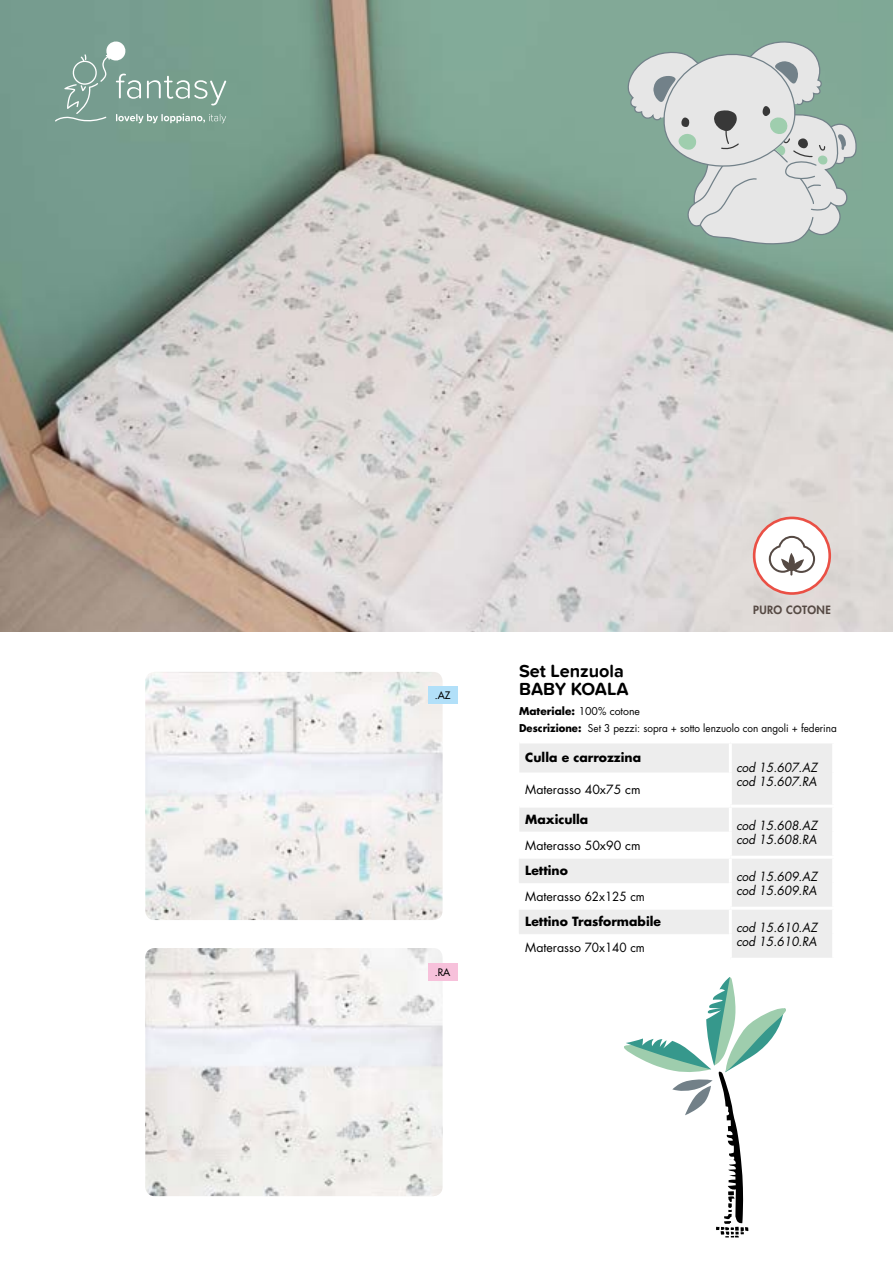
<style>
.page{position:relative;width:893px;height:1263px;background:#fff}
.page>*{position:absolute;margin:0;border:0;box-sizing:border-box;transform-origin:0 0}
.t1{font:700 18px/18px "Proxima Soft";color:#000}
.t2{font:italic 12.3px/14.4px "Futura Std";color:#000;scale:.95 1}
.t3{font:12.3px "Futura Std";color:#000}
.t4{font:700 12.3px "Futura Std";color:#000}
.t5{font:800 11.1px "Futura Std";letter-spacing:.03em;color:#564a44}
.t6{font:10.5px "Futura Std";color:#000;scale:.95 1}
.t7{font:700 10.5px "Futura Std";color:#000}
.t8{font:500 10.05px "Futura Std";color:#000}
.s1{font-weight:400}
.s2{font-weight:700}
</style>
<div class="page">
<svg style="left:519px;top:744px;width:313px;height:214px;fill:#ededed"></svg>
<hr style="left:519px;top:805px;width:211px;height:3px;background:#fff">
<hr style="left:730px;top:805px;width:105px;height:3px;background:#fff">
<svg style="left:519px;top:859px;width:1px;height:23px"></svg>
<svg style="left:519px;top:910px;width:1px;height:23px"></svg>
<hr style="left:519px;top:882px;width:210px;height:1px;background:#ededed">
<hr style="left:519px;top:933px;width:210px;height:1px;background:#ededed">
<hr style="left:519px;top:856px;width:211px;height:3px;background:#fff">
<hr style="left:519px;top:907px;width:211px;height:3px;background:#fff">
<hr style="left:729px;top:743px;width:3px;height:29px;background:#fff">
<hr style="left:729px;top:772px;width:3px;height:33px;background:#fff">
<hr style="left:729px;top:808px;width:3px;height:24px;background:#fff">
<hr style="left:729px;top:832px;width:3px;height:24px;background:#fff">
<hr style="left:729px;top:859px;width:3px;height:24px;background:#fff">
<hr style="left:729px;top:883px;width:3px;height:24px;background:#fff">
<hr style="left:729px;top:910px;width:3px;height:24px;background:#fff">
<hr style="left:729px;top:934px;width:3px;height:24px;background:#fff">
<hr style="left:730px;top:856px;width:105px;height:3px;background:#fff">
<hr style="left:730px;top:907px;width:105px;height:3px;background:#fff">
<img style="left:0;top:0;width:893px;height:631px">
<img style="left:145px;top:672px;width:298px;height:248px">
<img style="left:145px;top:948px;width:298px;height:248px">
<div style="left:428px;top:963px;width:29px;height:17px;background:#f7c1db"></div>
<div style="left:428px;top:686px;width:29px;height:17px;background:#b2e0f9"></div>
<svg style="left:55px;top:40px;width:171px;height:83px;background:#83a699"></svg>
<svg style="left:628px;top:41px;width:229px;height:203px;background:#b9c8c1"></svg>
<div style="left:754px;top:518px;width:76px;height:75px;background:#fff;border-radius:50%"></div>
<svg style="left:769px;top:536px;width:46px;height:39px"></svg>
<div style="left:753px;top:517px;width:78px;height:78px;border:3px solid #ea5045;border-radius:50%"></div>
<svg style="left:624px;top:977px;width:162px;height:260px"></svg>
<p class="t8" style="left:435px;top:689px;width:17px">.AZ</p>
<p class="t8" style="left:435px;top:966px;width:17px">.RA</p>
<h1 class="t1" style="left:519px;top:661px;width:111px">Set Lenzuola<br>BABY KOALA</h1>
<p class="t7" style="left:519px;top:704px;width:122px">Materiale: <span class="s1">100% cotone</span></p>
<p class="t5" style="left:753px;top:602px;width:79px">PURO COTONE</p>
<p class="t6" style="left:519px;top:721px;width:336px"><span class="s2">Descrizione:</span> Set 3 pezzi: sopra + sotto lenzuolo con angoli + federina</p>
<p class="t4" style="left:525px;top:749px;width:117px">Culla e carrozzina</p>
<p class="t3" style="left:525px;top:782px;width:117px">Materasso 40x75 cm</p>
<p class="t4" style="left:525px;top:811px;width:65px">Maxiculla</p>
<p class="t3" style="left:525px;top:837px;width:117px">Materasso 50x90 cm</p>
<p class="t4" style="left:525px;top:862px;width:44px">Lettino</p>
<p class="t3" style="left:525px;top:888px;width:121px">Materasso 62x125 cm</p>
<p class="t4" style="left:525px;top:913px;width:137px">Lettino Trasformabile</p>
<p class="t3" style="left:525px;top:939px;width:121px">Materasso 70x140 cm</p>
<p class="t2" style="left:736px;top:760px;width:87px">cod 15.607.AZ cod 15.607.RA</p>
<p class="t2" style="left:736px;top:818px;width:87px">cod 15.608.AZ cod 15.608.RA</p>
<p class="t2" style="left:736px;top:869px;width:87px">cod 15.609.AZ cod 15.609.RA</p>
<p class="t2" style="left:736px;top:920px;width:87px">cod 15.610.AZ cod 15.610.RA</p>
</div>
